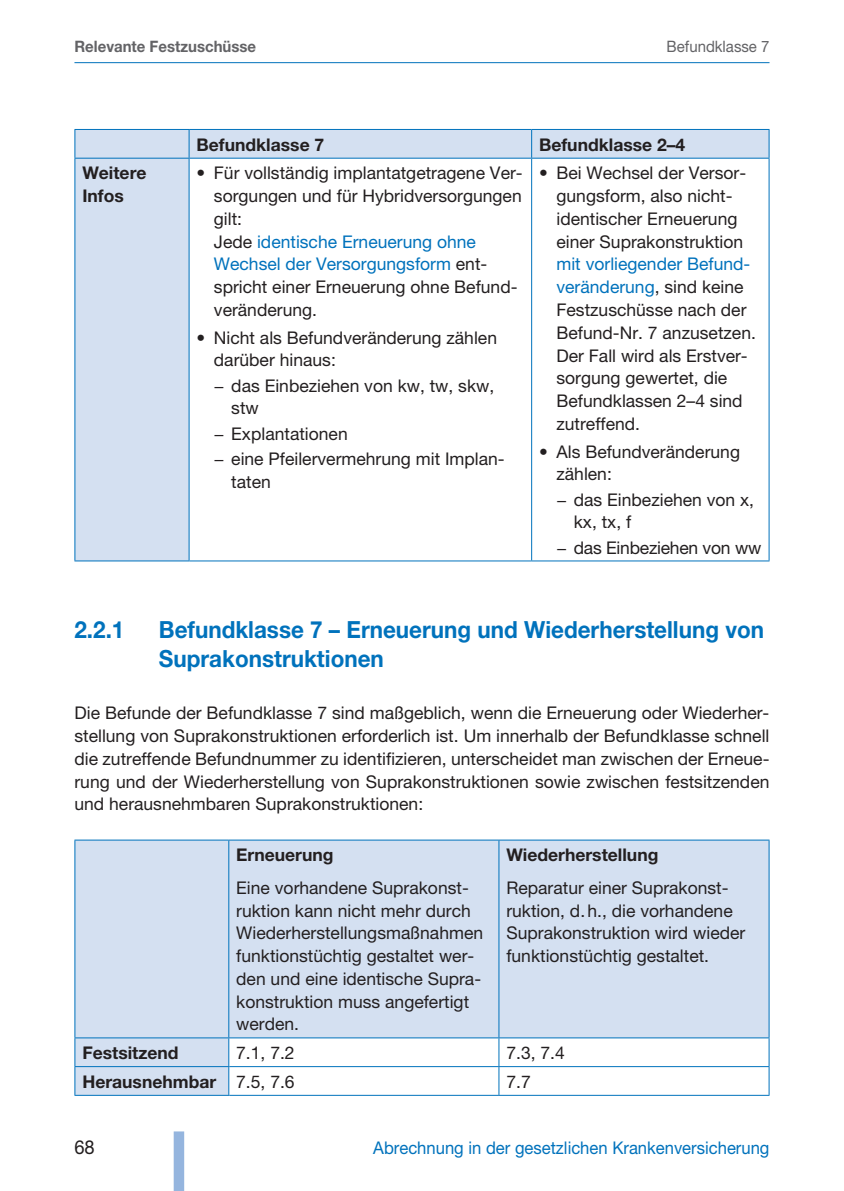
<style>
.page{position:relative;width:844px;height:1191px;background:#fff}
.page>*{position:absolute;margin:0;border:0;box-sizing:border-box;transform-origin:0 0}
.t1{font:700 23.62px/28.9px "Helvetica Neue";color:#0072bc;scale:.95 1}
.t2{font:19.25px "Helvetica Neue";color:#231f20;scale:.95 1}
.t3{font:17.5px/22.8px "Helvetica Neue";color:#231f20}
.t4{font:700 17.5px/22.8px "Helvetica Neue";color:#231f20}
.t5{font:17.5px "Helvetica Neue";color:#0072bc;scale:.95 1}
.t6{font:700 15.75px "Helvetica Neue";color:#636366;scale:.95 1}
.t7{font:15.75px "Helvetica Neue";color:#636366;scale:.95 1}
.s1{color:#0072bc}
.s2{font-weight:400}
</style>
<div class="page">
<hr style="left:74px;top:62px;width:695px;height:1px;background:#0072bc">
<div style="left:174px;top:1131px;width:10px;height:60px;background:#95b5de"></div>
<svg style="left:75px;top:130px;width:693px;height:430px"></svg>
<svg style="left:531px;top:130px;width:1px;height:28px"></svg>
<hr style="left:531px;top:159px;width:1px;height:401px;background:#0072bc">
<hr style="left:768px;top:159px;width:1px;height:401px;background:#0072bc">
<hr style="left:189px;top:560px;width:342px;height:1px;background:#0072bc">
<hr style="left:531px;top:560px;width:238px;height:1px;background:#0072bc">
<hr style="left:189px;top:129px;width:342px;height:1px;background:#0072bc">
<hr style="left:531px;top:129px;width:238px;height:1px;background:#0072bc">
<svg style="left:768px;top:130px;width:1px;height:28px"></svg>
<hr style="left:74px;top:158px;width:115px;height:1px;background:#0072bc">
<hr style="left:189px;top:158px;width:342px;height:1px;background:#0072bc">
<hr style="left:531px;top:158px;width:238px;height:1px;background:#0072bc">
<hr style="left:74px;top:129px;width:115px;height:1px;background:#0072bc">
<svg style="left:74px;top:130px;width:1px;height:28px"></svg>
<svg style="left:189px;top:130px;width:1px;height:28px"></svg>
<hr style="left:74px;top:159px;width:1px;height:401px;background:#0072bc">
<hr style="left:189px;top:159px;width:1px;height:401px;background:#0072bc">
<hr style="left:74px;top:560px;width:115px;height:1px;background:#0072bc">
<svg style="left:75px;top:840px;width:693px;height:254px;fill:#d4e0f1"></svg>
<hr style="left:498px;top:840px;width:1px;height:197px;background:#0072bc">
<hr style="left:74px;top:1066px;width:155px;height:1px;background:#0072bc">
<hr style="left:229px;top:1066px;width:270px;height:1px;background:#0072bc">
<hr style="left:499px;top:1066px;width:270px;height:1px;background:#0072bc">
<svg style="left:498px;top:1038px;width:1px;height:56px"></svg>
<svg style="left:768px;top:1038px;width:1px;height:56px"></svg>
<hr style="left:229px;top:1094px;width:270px;height:1px;background:#0072bc">
<hr style="left:499px;top:1094px;width:270px;height:1px;background:#0072bc">
<hr style="left:229px;top:839px;width:270px;height:1px;background:#0072bc">
<hr style="left:499px;top:839px;width:270px;height:1px;background:#0072bc">
<hr style="left:768px;top:840px;width:1px;height:197px;background:#0072bc">
<hr style="left:74px;top:1037px;width:155px;height:1px;background:#0072bc">
<hr style="left:229px;top:1037px;width:270px;height:1px;background:#0072bc">
<hr style="left:499px;top:1037px;width:270px;height:1px;background:#0072bc">
<hr style="left:74px;top:839px;width:155px;height:1px;background:#0072bc">
<hr style="left:74px;top:840px;width:1px;height:197px;background:#0072bc">
<hr style="left:228px;top:840px;width:1px;height:197px;background:#0072bc">
<svg style="left:74px;top:1038px;width:1px;height:56px"></svg>
<svg style="left:228px;top:1038px;width:1px;height:56px"></svg>
<hr style="left:74px;top:1094px;width:155px;height:1px;background:#0072bc">
<p class="t6" style="left:74px;top:37px;width:193px">Relevante Festzuschüsse</p>
<p class="t7" style="left:666px;top:37px;width:110px">Befundklasse 7</p>
<p class="t4" style="left:196px;top:133px;width:129px">Befundklasse 7</p>
<p class="t4" style="left:539px;top:133px;width:148px">Befundklasse 2–4</p>
<p class="t4" style="left:82px;top:161px;width:66px">Weitere<br>Infos</p>
<p class="t3" style="left:214px;top:162px;width:310px;text-indent:-17px">• Für vollständig implantatgetragene Ver&shy;sorgungen und für Hybridversorgungen gilt:<br>Jede <span class="s1">identische Erneuerung ohne<br>Wechsel der Versorgungsform</span> ent&shy;spricht einer Erneuerung ohne Befund&shy;veränderung.</p>
<p class="t3" style="left:214px;top:326px;width:284px;text-indent:-17px">• Nicht als Befundveränderung zählen darüber hinaus:</p>
<p class="t3" style="left:231px;top:374px;width:264px;text-indent:-17px">− das Einbeziehen von kw, tw, skw, stw</p>
<p class="t3" style="left:214px;top:420px;width:292px;line-height:25.2px">− Explantationen<br>− eine Pfeilervermehrung mit Implan-</p>
<p class="t3" style="left:231px;top:470px;width:41px">taten</p>
<p class="t3" style="left:556px;top:162px;width:191px;text-indent:-17px">• Bei Wechsel der Versor&shy;gungsform, also nicht&shy;identischer Erneuerung einer Suprakonstruktion</p>
<p class="t3" style="left:556px;top:253px;width:198px"><span class="s1">mit vorliegender Befund&shy;veränderung</span>, sind keine<br>Festzuschüsse nach der<br>Befund-Nr. 7 anzusetzen.<br>Der Fall wird als Erstver&shy;sorgung gewertet, die<br>Befundklassen 2–4 sind zutreffend.</p>
<p class="t3" style="left:556px;top:439px;width:185px;text-indent:-17px">• Als Befundveränderung zählen:</p>
<p class="t3" style="left:573px;top:487px;width:182px;text-indent:-17px">− das Einbeziehen von x, kx, tx, f</p>
<p class="t3" style="left:556px;top:535px;width:206px">− das Einbeziehen von ww</p>
<h1 class="t1" style="left:74px;top:614px;width:54px">2.2.1</h1>
<h1 class="t1" style="left:159px;top:614px;width:638px">Befundklasse 7 – Erneuerung und Wiederherstellung von<br>Suprakonstruktionen</h1>
<p class="t3" style="left:74px;top:701px;width:696px;text-align:justify">Die Befunde der Befundklasse 7 sind maßgeblich, wenn die Erneuerung oder Wiederher&shy;stellung von Suprakonstruktionen erforderlich ist. Um innerhalb der Befundklasse schnell die zutreffende Befundnummer zu identifizieren, unterscheidet man zwischen der Erneue&shy;rung und der Wiederherstellung von Suprakonstruktionen sowie zwischen festsitzenden und herausnehmbaren Suprakonstruktionen:</p>
<p class="t4" style="left:236px;top:843px;width:99px">Erneuerung</p>
<p class="t3" style="left:236px;top:876px;width:248px">Eine vorhandene Suprakonst&shy;ruktion kann nicht mehr durch<br>Wiederherstellungsmaßnahmen funktionstüchtig gestaltet wer&shy;den und eine identische Supra&shy;konstruktion muss angefertigt werden.</p>
<p class="t4" style="left:506px;top:843px;width:153px">Wiederherstellung</p>
<p class="t3" style="left:506px;top:876px;width:240px">Reparatur einer Suprakonst&shy;ruktion, d. h. , die vorhandene<br>Suprakonstruktion wird wieder funktionstüchtig gestaltet.</p>
<p class="t4" style="left:82px;top:1041px;width:98px">Festsitzend</p>
<p class="t3" style="left:236px;top:1041px;width:60px">7. 1, 7.2</p>
<p class="t3" style="left:506px;top:1041px;width:60px">7.3, 7.4</p>
<p class="t4" style="left:82px;top:1069px;width:214px">Herausnehmbar <span class="s2">7.5, 7.6</span></p>
<p class="t3" style="left:506px;top:1070px;width:26px">7.7</p>
<p class="t2" style="left:74px;top:1135px;width:23px">68</p>
<p class="t5" style="left:373px;top:1137px;width:418px">Abrechnung in der gesetzlichen Krankenversicherung</p>
</div>
